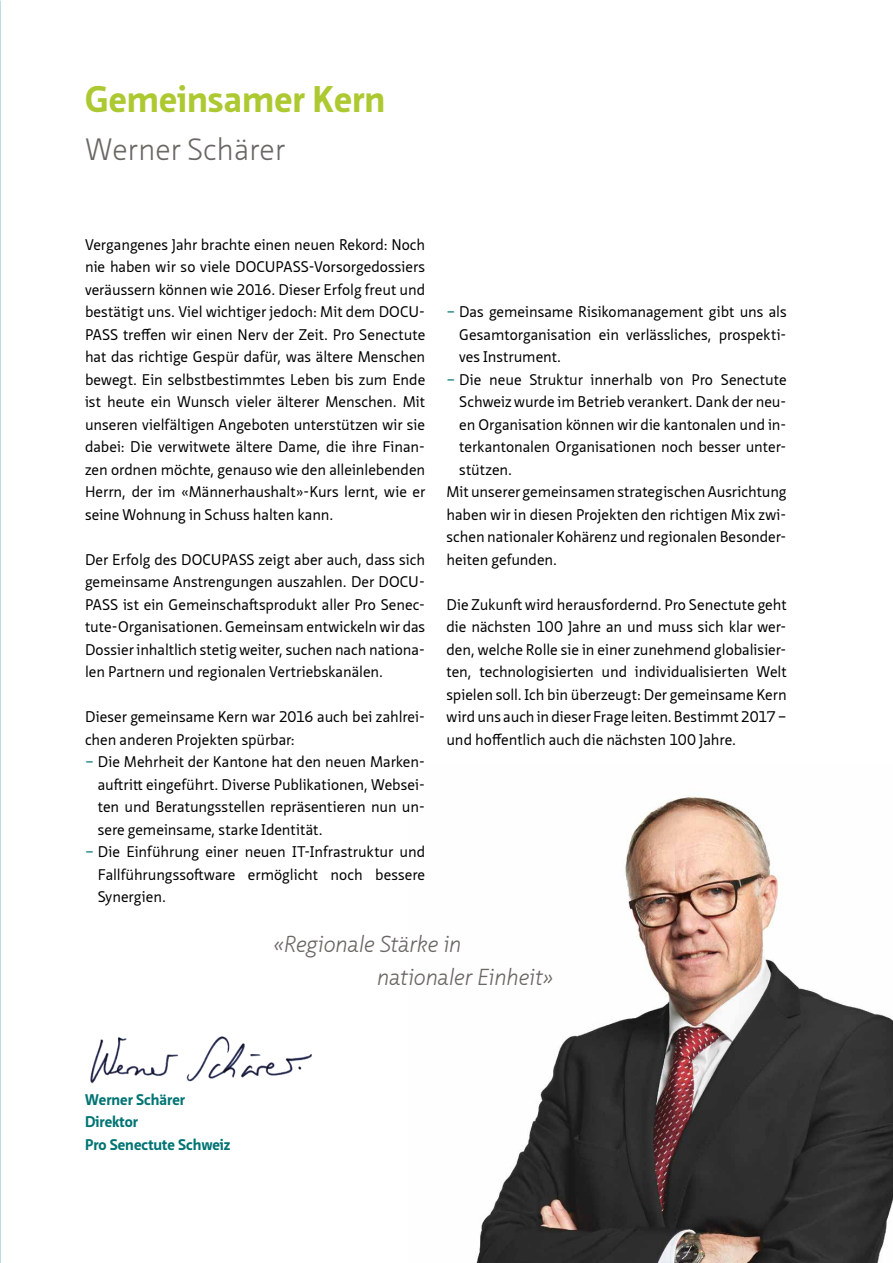
<style>
.page{position:relative;width:893px;height:1263px;background:#fff}
.page>*{position:absolute;margin:0;border:0;box-sizing:border-box;transform-origin:0 0}
.t1{font:700 36px "Neue Sans Pro";color:#adc931}
.t2{font:300 30px "Neue Sans Pro";color:#6a6864}
.t3{font:italic 300 22.5px/33px "Neue Sans Pro";letter-spacing:-.02em;color:#6a6864}
.t4{font:15px/22.5px "Neue Sans Pro";letter-spacing:-.005em;color:#000;text-align:justify}
.t5{font:700 15px/22.5px "Neue Sans Pro";color:#007474}
.s1{color:#007474}
</style>
<div class="page">
<img style="left:476px;top:796px;width:417px;height:467px">
<img style="left:90px;top:1036px;width:222px;height:48px">
<h1 class="t1" style="left:85px;top:76px;width:302px">Gemeinsamer Kern</h1>
<h2 class="t2" style="left:85px;top:130px;width:202px">Werner Schärer</h2>
<p class="t4" style="left:85px;top:233px;width:342px">Vergangenes Jahr brachte einen neuen Rekord: Noch nie haben wir so viele DOCUPASS-Vorsorgedossiers veräussern können wie 2016. Dieser Erfolg freut und bestätigt uns. Viel wichtiger jedoch: Mit dem DOCU-PASS treffen wir einen Nerv der Zeit. Pro Senectute hat das richtige Gespür dafür, was ältere Menschen bewegt. Ein selbstbestimmtes Leben bis zum Ende ist heute ein Wunsch vieler älterer Menschen. Mit unseren vielfältigen Angeboten unterstützen wir sie dabei: Die verwitwete ältere Dame, die ihre Finan&shy;zen ordnen möchte, genauso wie den alleinlebenden Herrn, der im «Männerhaushalt»-Kurs lernt, wie er seine Wohnung in Schuss halten kann.</p>
<p class="t4" style="left:85px;top:548px;width:342px">Der Erfolg des DOCUPASS zeigt aber auch, dass sich gemeinsame Anstrengungen auszahlen. Der DOCU-PASS ist ein Gemeinschaftsprodukt aller Pro Senec&shy;tute-Organisationen. Gemeinsam entwickeln wir das Dossier inhaltlich stetig weiter, suchen nach nationa&shy;len Partnern und regionalen Vertriebskanälen.</p>
<p class="t4" style="left:85px;top:705px;width:342px">Dieser gemeinsame Kern war 2016 auch bei zahlrei&shy;chen anderen Projekten spürbar:</p>
<p class="t4" style="left:98px;top:750px;width:329px;text-indent:-13px"><span class="s1">–</span> Die Mehrheit der Kantone hat den neuen Marken&shy;auftritt eingeführt. Diverse Publikationen, Websei&shy;ten und Beratungsstellen repräsentieren nun un&shy;sere gemeinsame, starke Identität.</p>
<p class="t4" style="left:98px;top:840px;width:329px;text-indent:-13px"><span class="s1">–</span> Die Einführung einer neuen IT-Infrastruktur und Fallführungssoftware ermöglicht noch bessere Synergien.</p>
<p class="t4" style="left:459px;top:300px;width:329px;text-indent:-13px"><span class="s1">–</span> Das gemeinsame Risikomanagement gibt uns als Gesamtorganisation ein verlässliches, prospekti&shy;ves Instrument.</p>
<p class="t4" style="left:446px;top:368px;width:342px"><span class="s1">–</span> Die neue Struktur innerhalb von Pro Senectute</p>
<p class="t4" style="left:459px;top:390px;width:329px">Schweiz wurde im Betrieb verankert. Dank der neu-</p>
<p class="t4" style="left:459px;top:413px;width:329px">en Organisation können wir die kantonalen und in-</p>
<p class="t4" style="left:459px;top:435px;width:329px">terkantonalen Organisationen noch besser unter-</p>
<p class="t4" style="left:459px;top:458px;width:54px">stützen.</p>
<p class="t4" style="left:446px;top:480px;width:342px">Mit unserer gemeinsamen strategischen Ausrichtung</p>
<p class="t4" style="left:446px;top:503px;width:342px">haben wir in diesen Projekten den richtigen Mix zwi-</p>
<p class="t4" style="left:446px;top:525px;width:342px">schen nationaler Kohärenz und regionalen Besonder-</p>
<p class="t4" style="left:446px;top:548px;width:112px">heiten gefunden.</p>
<p class="t4" style="left:446px;top:593px;width:342px">Die Zukunft wird herausfordernd. Pro Senectute geht die nächsten 100 Jahre an und muss sich klar wer&shy;den, welche Rolle sie in einer zunehmend globalisier&shy;ten, technologisierten und individualisierten Welt spielen soll. Ich bin überzeugt: Der gemeinsame Kern wird uns auch in dieser Frage leiten. Bestimmt 2017 – und hoffentlich auch die nächsten 100 Jahre.</p>
<p class="t5" style="left:85px;top:1088px;width:147px">Werner Schärer<br>Direktor<br>Pro Senectute Schweiz</p>
<h3 class="t3" style="left:377px;top:927px;width:178px;text-indent:-103px">«Regionale Stärke in nationaler Einheit»</h3>
</div>
